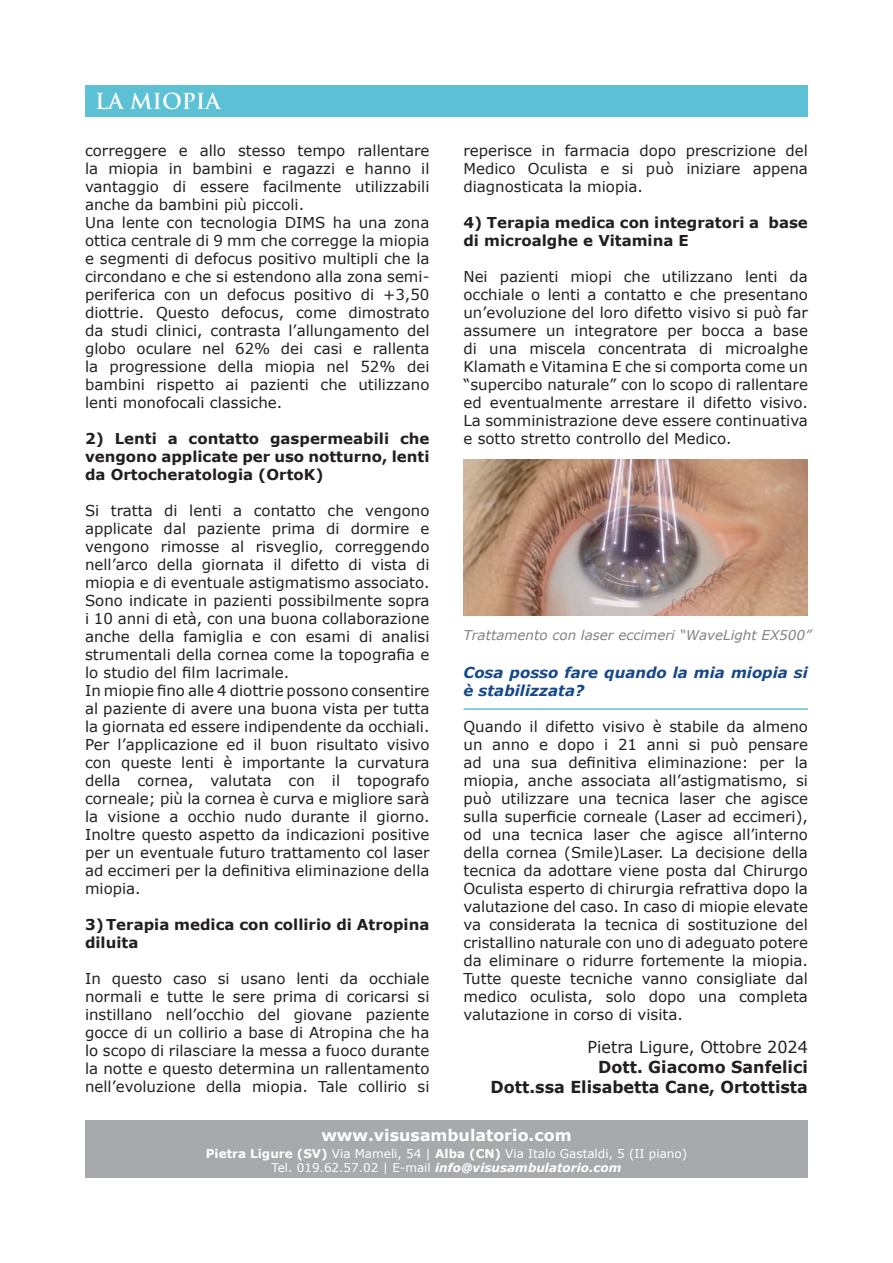
<style>
.page{position:relative;width:893px;height:1263px;background:#fff}
.page>*{position:absolute;margin:0;border:0;box-sizing:border-box;transform-origin:0 0}
.t1{font:700 21.45px "Trajan Pro";color:#fff}
.t2{font:700 16.5px/19.8px "Verdana";color:#231f20;text-align:right}
.t3{font:16.5px "Verdana";color:#231f20}
.t4{font:700 15.9px "Verdana";color:#fff}
.t5{font:15px/18px "Verdana";color:#231f20;text-align:justify}
.t6{font:700 15px/18px "Verdana";color:#231f20}
.t7{font:italic 700 15px/18px "Verdana";color:#17488b}
.t8{font:italic 13.5px "Verdana";color:#808285}
.t9{font:12px/13.5px "Verdana";color:#fff;text-align:center}
.s1{font-weight:700}
.s2{font-weight:700;font-style:italic}
</style>
<div class="page">
<div style="left:85px;top:1120px;width:723px;height:58px;background:#a8a9ad"></div>
<hr style="left:463px;top:708px;width:345px;height:2px;background:#5cc1d5">
<div style="left:85px;top:85px;width:723px;height:32px;background:#5cc1d5"></div>
<img style="left:463px;top:459px;width:345px;height:156px">
<h1 class="t1" style="left:95px;top:88px;width:127px">LA MIOPIA</h1>
<p class="t5" style="left:85px;top:142px;width:346px;text-align:left">correggere e allo stesso tempo rallentare la miopia in bambini e ragazzi e hanno il vantaggio di essere facilmente utilizzabili anche da bambini più piccoli.<br>Una lente con tecnologia DIMS ha una zona ottica centrale di 9 mm che corregge la miopia e segmenti di defocus positivo multipli che la circondano e che si estendono alla zona semi&shy;periferica con un defocus positivo di +3,50 diottrie. Questo defocus, come dimostrato da studi clinici, contrasta l’allungamento del globo oculare nel 62% dei casi e rallenta la progressione della miopia nel 52% dei bambini rispetto ai pazienti che utilizzano lenti monofocali classiche.</p>
<p class="t6" style="left:85px;top:430px;width:346px;text-align:justify">2) Lenti a contatto gaspermeabili che vengono applicate per uso notturno, lenti da Ortocheratologia (OrtoK)</p>
<p class="t5" style="left:85px;top:502px;width:346px;text-align:left">Si tratta di lenti a contatto che vengono applicate dal paziente prima di dormire e vengono rimosse al risveglio, correggendo nell’arco della giornata il difetto di vista di miopia e di eventuale astigmatismo associato.<br>Sono indicate in pazienti possibilmente sopra i 10 anni di età, con una buona collaborazione anche della famiglia e con esami di analisi strumentali della cornea come la topografia e lo studio del film lacrimale.<br>In miopie fino alle 4 diottrie possono consentire al paziente di avere una buona vista per tutta la giornata ed essere indipendente da occhiali.<br>Per l’applicazione ed il buon risultato visivo con queste lenti è importante la curvatura della cornea, valutata con il topografo corneale; più la cornea è curva e migliore sarà la visione a occhio nudo durante il giorno.<br>Inoltre questo aspetto da indicazioni positive per un eventuale futuro trattamento col laser ad eccimeri per la definitiva eliminazione della miopia.</p>
<p class="t6" style="left:85px;top:916px;width:346px">3)Terapia medica con collirio di Atropina diluita</p>
<p class="t5" style="left:85px;top:970px;width:346px">In questo caso si usano lenti da occhiale normali e tutte le sere prima di coricarsi si instillano nell’occhio del giovane paziente gocce di un collirio a base di Atropina che ha lo scopo di rilasciare la messa a fuoco durante la notte e questo determina un rallentamento nell’evoluzione della miopia. Tale collirio si</p>
<p class="t5" style="left:463px;top:142px;width:346px">reperisce in farmacia dopo prescrizione del Medico Oculista e si può iniziare appena diagnosticata la miopia.</p>
<p class="t6" style="left:463px;top:214px;width:346px">4) Terapia medica con integratori a base di microalghe e Vitamina E</p>
<p class="t5" style="left:463px;top:268px;width:346px">Nei pazienti miopi che utilizzano lenti da occhiale o lenti a contatto e che presentano un’evoluzione del loro difetto visivo si può far assumere un integratore per bocca a base di una miscela concentrata di microalghe Klamath e Vitamina E che si comporta come un “supercibo naturale” con lo scopo di rallentare ed eventualmente arrestare il difetto visivo.<br>La somministrazione deve essere continuativa e sotto stretto controllo del Medico.</p>
<p class="t8" style="left:463px;top:626px;width:349px">Trattamento con laser eccimeri “WaveLight EX500”</p>
<p class="t7" style="left:463px;top:664px;width:346px">Cosa posso fare quando la mia miopia si è stabilizzata?</p>
<p class="t5" style="left:463px;top:718px;width:346px">Quando il difetto visivo è stabile da almeno un anno e dopo i 21 anni si può pensare ad una sua definitiva eliminazione: per la miopia, anche associata all’astigmatismo, si può utilizzare una tecnica laser che agisce sulla superficie corneale (Laser ad eccimeri), od una tecnica laser che agisce all’interno della cornea (Smile)Laser. La decisione della tecnica da adottare viene posta dal Chirurgo Oculista esperto di chirurgia refrattiva dopo la valutazione del caso. In caso di miopie elevate va considerata la tecnica di sostituzione del cristallino naturale con uno di adeguato potere da eliminare o ridurre fortemente la miopia.<br>Tutte queste tecniche vanno consigliate dal medico oculista, solo dopo una completa valutazione in corso di visita.</p>
<p class="t3" style="left:587px;top:1037px;width:222px">Pietra Ligure, Ottobre 2024</p>
<p class="t2" style="left:491px;top:1057px;width:319px">Dott. Giacomo Sanfelici<br>Dott.ssa Elisabetta Cane, Ortottista</p>
<p class="t4" style="left:321px;top:1125px;width:252px">www.visusambulatorio.com</p>
<p class="t9" style="left:206px;top:1147px;width:483px"><span class="s1">Pietra Ligure (SV)</span> Via Mameli, 54 | <span class="s1">Alba (CN)</span> Via Italo Gastaldi, 5 (II piano)<br>Tel. 019.62.57.02 | E-mail <span class="s2">info@visusambulatorio.com</span></p>
</div>
